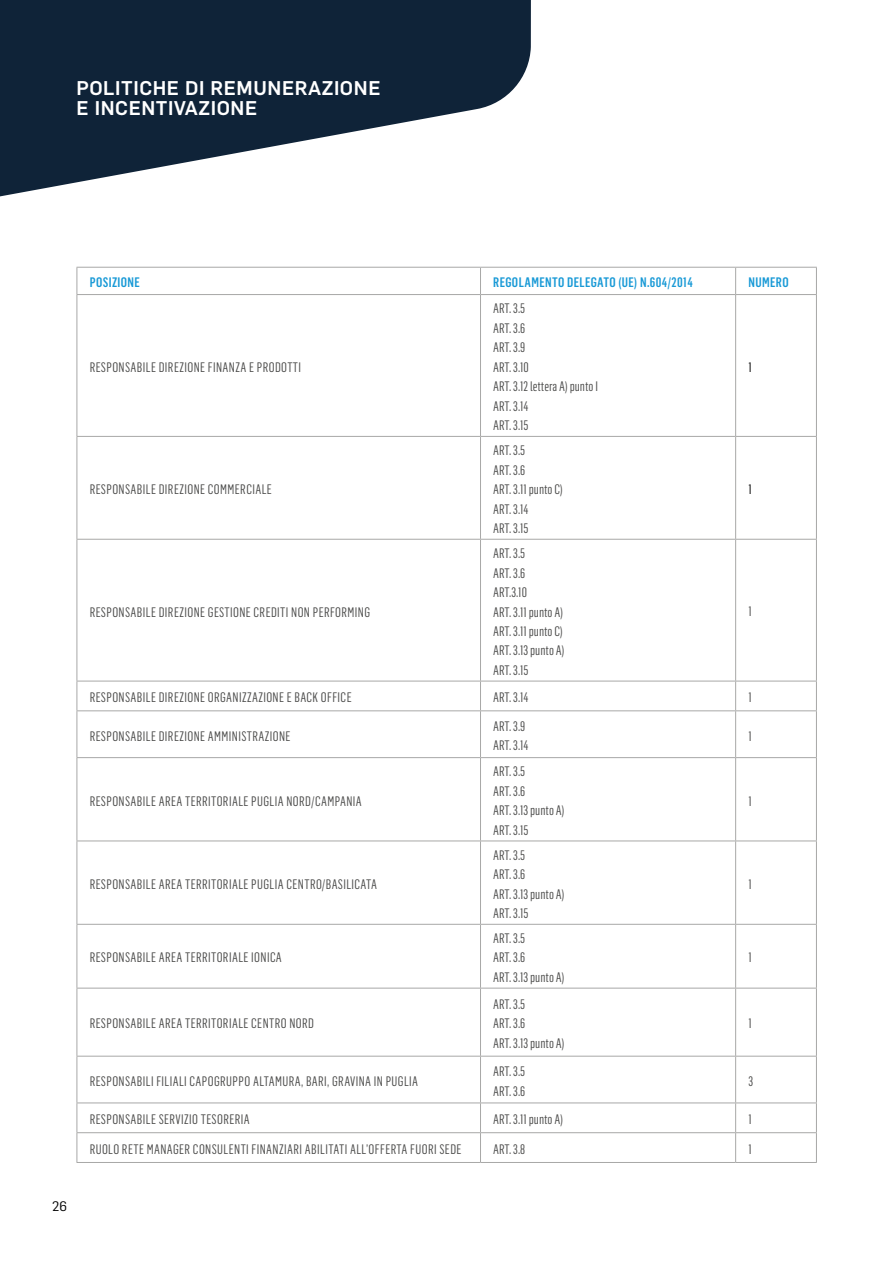
<style>
.page{position:relative;width:893px;height:1263px;background:#fff}
.page>*{position:absolute;margin:0;border:0;box-sizing:border-box;transform-origin:0 0}
.t1{font:500 19.5px/19.5px "Flama";letter-spacing:.03em;color:#fff}
.t2{font:13.5px/19.5px "Flama Condensed";letter-spacing:.03em;color:#4a4a49}
.t3{font:13.5px/19.5px "Flama Condensed";color:#4a4a49}
.t4{font:500 13.5px "Flama Condensed";letter-spacing:.03em;color:#1899d6}
.t5{font:13.5px "Flama";color:#000}
.t6{font:13.5px "Flama Condensed";color:#000}
</style>
<div class="page">
<svg style="left:0;top:0;width:531px;height:197px;fill:#0f2338"></svg>
<svg style="left:77px;top:268px;width:1px;height:26px"></svg>
<hr style="left:77px;top:295px;width:1px;height:141px;background:#a8a8a7">
<hr style="left:77px;top:437px;width:1px;height:102px;background:#a8a8a7">
<hr style="left:77px;top:540px;width:1px;height:141px;background:#a8a8a7">
<svg style="left:77px;top:682px;width:1px;height:28px"></svg>
<hr style="left:77px;top:711px;width:1px;height:46px;background:#a8a8a7">
<hr style="left:77px;top:758px;width:1px;height:82px;background:#a8a8a7">
<hr style="left:77px;top:841px;width:1px;height:83px;background:#a8a8a7">
<hr style="left:77px;top:925px;width:1px;height:63px;background:#a8a8a7">
<hr style="left:77px;top:988px;width:1px;height:68px;background:#a8a8a7">
<hr style="left:77px;top:1056px;width:1px;height:46px;background:#a8a8a7">
<svg style="left:77px;top:1103px;width:1px;height:59px"></svg>
<hr style="left:77px;top:267px;width:403px;height:1px;background:#a8a8a7">
<hr style="left:77px;top:1162px;width:403px;height:1px;background:#a8a8a7">
<hr style="left:77px;top:294px;width:403px;height:1px;background:#a8a8a7">
<hr style="left:77px;top:436px;width:403px;height:1px;background:#a8a8a7">
<hr style="left:77px;top:539px;width:403px;height:1px;background:#a8a8a7">
<hr style="left:77px;top:681px;width:403px;height:1px;background:#a8a8a7">
<hr style="left:77px;top:710px;width:403px;height:1px;background:#a8a8a7">
<hr style="left:77px;top:757px;width:403px;height:1px;background:#a8a8a7">
<hr style="left:77px;top:840px;width:403px;height:1px;background:#a8a8a7">
<hr style="left:77px;top:924px;width:403px;height:1px;background:#a8a8a7">
<hr style="left:77px;top:988px;width:403px;height:1px;background:#a8a8a7">
<hr style="left:77px;top:1056px;width:403px;height:1px;background:#a8a8a7">
<hr style="left:77px;top:1102px;width:403px;height:1px;background:#a8a8a7">
<hr style="left:77px;top:1132px;width:403px;height:1px;background:#a8a8a7">
<svg style="left:480px;top:268px;width:1px;height:26px"></svg>
<hr style="left:480px;top:295px;width:1px;height:141px;background:#a8a8a7">
<hr style="left:480px;top:437px;width:1px;height:102px;background:#a8a8a7">
<hr style="left:480px;top:540px;width:1px;height:141px;background:#a8a8a7">
<svg style="left:480px;top:682px;width:1px;height:28px"></svg>
<hr style="left:480px;top:711px;width:1px;height:46px;background:#a8a8a7">
<hr style="left:480px;top:758px;width:1px;height:82px;background:#a8a8a7">
<hr style="left:480px;top:841px;width:1px;height:83px;background:#a8a8a7">
<hr style="left:480px;top:925px;width:1px;height:63px;background:#a8a8a7">
<hr style="left:480px;top:988px;width:1px;height:68px;background:#a8a8a7">
<hr style="left:480px;top:1056px;width:1px;height:46px;background:#a8a8a7">
<svg style="left:480px;top:1103px;width:1px;height:59px"></svg>
<hr style="left:480px;top:267px;width:256px;height:1px;background:#a8a8a7">
<hr style="left:736px;top:267px;width:81px;height:1px;background:#a8a8a7">
<hr style="left:480px;top:1162px;width:256px;height:1px;background:#a8a8a7">
<hr style="left:736px;top:1162px;width:81px;height:1px;background:#a8a8a7">
<svg style="left:735px;top:268px;width:1px;height:26px"></svg>
<svg style="left:816px;top:268px;width:1px;height:26px"></svg>
<hr style="left:735px;top:295px;width:1px;height:141px;background:#a8a8a7">
<hr style="left:816px;top:295px;width:1px;height:141px;background:#a8a8a7">
<hr style="left:735px;top:437px;width:1px;height:102px;background:#a8a8a7">
<hr style="left:816px;top:437px;width:1px;height:102px;background:#a8a8a7">
<hr style="left:735px;top:540px;width:1px;height:141px;background:#a8a8a7">
<hr style="left:816px;top:540px;width:1px;height:141px;background:#a8a8a7">
<svg style="left:735px;top:682px;width:1px;height:28px"></svg>
<svg style="left:816px;top:682px;width:1px;height:28px"></svg>
<hr style="left:735px;top:711px;width:1px;height:46px;background:#a8a8a7">
<hr style="left:816px;top:711px;width:1px;height:46px;background:#a8a8a7">
<hr style="left:735px;top:758px;width:1px;height:82px;background:#a8a8a7">
<hr style="left:816px;top:758px;width:1px;height:82px;background:#a8a8a7">
<hr style="left:735px;top:841px;width:1px;height:83px;background:#a8a8a7">
<hr style="left:816px;top:841px;width:1px;height:83px;background:#a8a8a7">
<hr style="left:735px;top:925px;width:1px;height:63px;background:#a8a8a7">
<hr style="left:816px;top:925px;width:1px;height:63px;background:#a8a8a7">
<hr style="left:735px;top:988px;width:1px;height:68px;background:#a8a8a7">
<hr style="left:816px;top:988px;width:1px;height:68px;background:#a8a8a7">
<hr style="left:735px;top:1056px;width:1px;height:46px;background:#a8a8a7">
<hr style="left:816px;top:1056px;width:1px;height:46px;background:#a8a8a7">
<svg style="left:735px;top:1103px;width:1px;height:59px"></svg>
<svg style="left:816px;top:1103px;width:1px;height:59px"></svg>
<hr style="left:480px;top:294px;width:256px;height:1px;background:#a8a8a7">
<hr style="left:736px;top:294px;width:81px;height:1px;background:#a8a8a7">
<hr style="left:480px;top:436px;width:256px;height:1px;background:#a8a8a7">
<hr style="left:736px;top:436px;width:81px;height:1px;background:#a8a8a7">
<hr style="left:480px;top:539px;width:256px;height:1px;background:#a8a8a7">
<hr style="left:736px;top:539px;width:81px;height:1px;background:#a8a8a7">
<hr style="left:480px;top:681px;width:256px;height:1px;background:#a8a8a7">
<hr style="left:736px;top:681px;width:81px;height:1px;background:#a8a8a7">
<hr style="left:480px;top:710px;width:256px;height:1px;background:#a8a8a7">
<hr style="left:736px;top:710px;width:81px;height:1px;background:#a8a8a7">
<hr style="left:480px;top:757px;width:256px;height:1px;background:#a8a8a7">
<hr style="left:736px;top:757px;width:81px;height:1px;background:#a8a8a7">
<hr style="left:480px;top:840px;width:256px;height:1px;background:#a8a8a7">
<hr style="left:736px;top:840px;width:81px;height:1px;background:#a8a8a7">
<hr style="left:480px;top:924px;width:256px;height:1px;background:#a8a8a7">
<hr style="left:736px;top:924px;width:81px;height:1px;background:#a8a8a7">
<hr style="left:480px;top:988px;width:256px;height:1px;background:#a8a8a7">
<hr style="left:736px;top:988px;width:81px;height:1px;background:#a8a8a7">
<hr style="left:480px;top:1056px;width:256px;height:1px;background:#a8a8a7">
<hr style="left:736px;top:1056px;width:81px;height:1px;background:#a8a8a7">
<hr style="left:480px;top:1102px;width:256px;height:1px;background:#a8a8a7">
<hr style="left:736px;top:1102px;width:81px;height:1px;background:#a8a8a7">
<hr style="left:480px;top:1132px;width:256px;height:1px;background:#a8a8a7">
<hr style="left:736px;top:1132px;width:81px;height:1px;background:#a8a8a7">
<h1 class="t1" style="left:77px;top:77px;width:306px">POLITICHE DI REMUNERAZIONE<br>E INCENTIVAZIONE</h1>
<p class="t5" style="left:52px;top:1196px;width:16px">26</p>
<p class="t4" style="left:90px;top:274px;width:52px">POSIZIONE</p>
<p class="t4" style="left:493px;top:274px;width:201px">REGOLAMENTO DELEGATO (UE) N.604/2014</p>
<p class="t4" style="left:748px;top:274px;width:42px">NUMERO</p>
<p class="t2" style="left:90px;top:357px;width:213px">RESPONSABILE DIREZIONE FINANZA E PRODOTTI</p>
<p class="t3" style="left:493px;top:298px;width:106px">ART. 3.5<br>ART. 3.6<br>ART. 3.9<br>ART. 3.10<br>ART. 3.12 lettera A) punto I<br>ART. 3.14<br>ART. 3.15</p>
<p class="t6" style="left:748px;top:359px;width:5px">1</p>
<p class="t2" style="left:90px;top:479px;width:184px">RESPONSABILE DIREZIONE COMMERCIALE</p>
<p class="t3" style="left:493px;top:440px;width:71px">ART. 3.5<br>ART. 3.6<br>ART. 3.11 punto C)<br>ART. 3.14<br>ART. 3.15</p>
<p class="t6" style="left:748px;top:481px;width:5px">1</p>
<p class="t2" style="left:90px;top:601px;width:282px">RESPONSABILE DIREZIONE GESTIONE CREDITI NON PERFORMING</p>
<p class="t3" style="left:493px;top:543px;width:73px">ART. 3.5<br>ART. 3.6<br>ART.3.10<br>ART. 3.11 punto A)<br>ART. 3.11 punto C)<br>ART. 3.13 punto A)<br>ART. 3.15</p>
<p class="t2" style="left:748px;top:601px;width:5px">1</p>
<p class="t2" style="left:90px;top:687px;width:263px">RESPONSABILE DIREZIONE ORGANIZZAZIONE E BACK OFFICE</p>
<p class="t2" style="left:493px;top:687px;width:37px">ART. 3.14</p>
<p class="t2" style="left:748px;top:687px;width:5px">1</p>
<p class="t2" style="left:90px;top:726px;width:202px">RESPONSABILE DIREZIONE AMMINISTRAZIONE</p>
<p class="t2" style="left:493px;top:716px;width:37px">ART. 3.9<br>ART. 3.14</p>
<p class="t2" style="left:748px;top:726px;width:5px">1</p>
<p class="t2" style="left:90px;top:791px;width:274px">RESPONSABILE AREA TERRITORIALE PUGLIA NORD/CAMPANIA</p>
<p class="t3" style="left:493px;top:761px;width:73px">ART. 3.5<br>ART. 3.6<br>ART. 3.13 punto A)<br>ART. 3.15</p>
<p class="t2" style="left:748px;top:791px;width:5px">1</p>
<p class="t2" style="left:90px;top:874px;width:289px">RESPONSABILE AREA TERRITORIALE PUGLIA CENTRO/BASILICATA</p>
<p class="t3" style="left:493px;top:845px;width:73px">ART. 3.5<br>ART. 3.6<br>ART. 3.13 punto A)<br>ART. 3.15</p>
<p class="t2" style="left:748px;top:874px;width:5px">1</p>
<p class="t2" style="left:90px;top:947px;width:194px">RESPONSABILE AREA TERRITORIALE IONICA</p>
<p class="t3" style="left:493px;top:928px;width:73px">ART. 3.5<br>ART. 3.6<br>ART. 3.13 punto A)</p>
<p class="t2" style="left:748px;top:947px;width:5px">1</p>
<p class="t2" style="left:90px;top:1013px;width:226px">RESPONSABILE AREA TERRITORIALE CENTRO NORD</p>
<p class="t3" style="left:493px;top:994px;width:73px">ART. 3.5<br>ART. 3.6<br>ART. 3.13 punto A)</p>
<p class="t2" style="left:748px;top:1013px;width:5px">1</p>
<p class="t2" style="left:90px;top:1071px;width:330px">RESPONSABILI FILIALI CAPOGRUPPO ALTAMURA, BARI, GRAVINA IN PUGLIA</p>
<p class="t2" style="left:493px;top:1061px;width:34px">ART. 3.5<br>ART. 3.6</p>
<p class="t2" style="left:748px;top:1071px;width:6px">3</p>
<p class="t2" style="left:90px;top:1109px;width:162px">RESPONSABILE SERVIZIO TESORERIA</p>
<p class="t3" style="left:493px;top:1109px;width:71px">ART. 3.11 punto A)</p>
<p class="t2" style="left:748px;top:1109px;width:5px">1</p>
<p class="t2" style="left:90px;top:1139px;width:373px">RUOLO RETE MANAGER CONSULENTI FINANZIARI ABILITATI ALL’OFFERTA FUORI SEDE</p>
<p class="t2" style="left:493px;top:1139px;width:33px">ART. 3.8</p>
<p class="t2" style="left:748px;top:1139px;width:5px">1</p>
</div>
